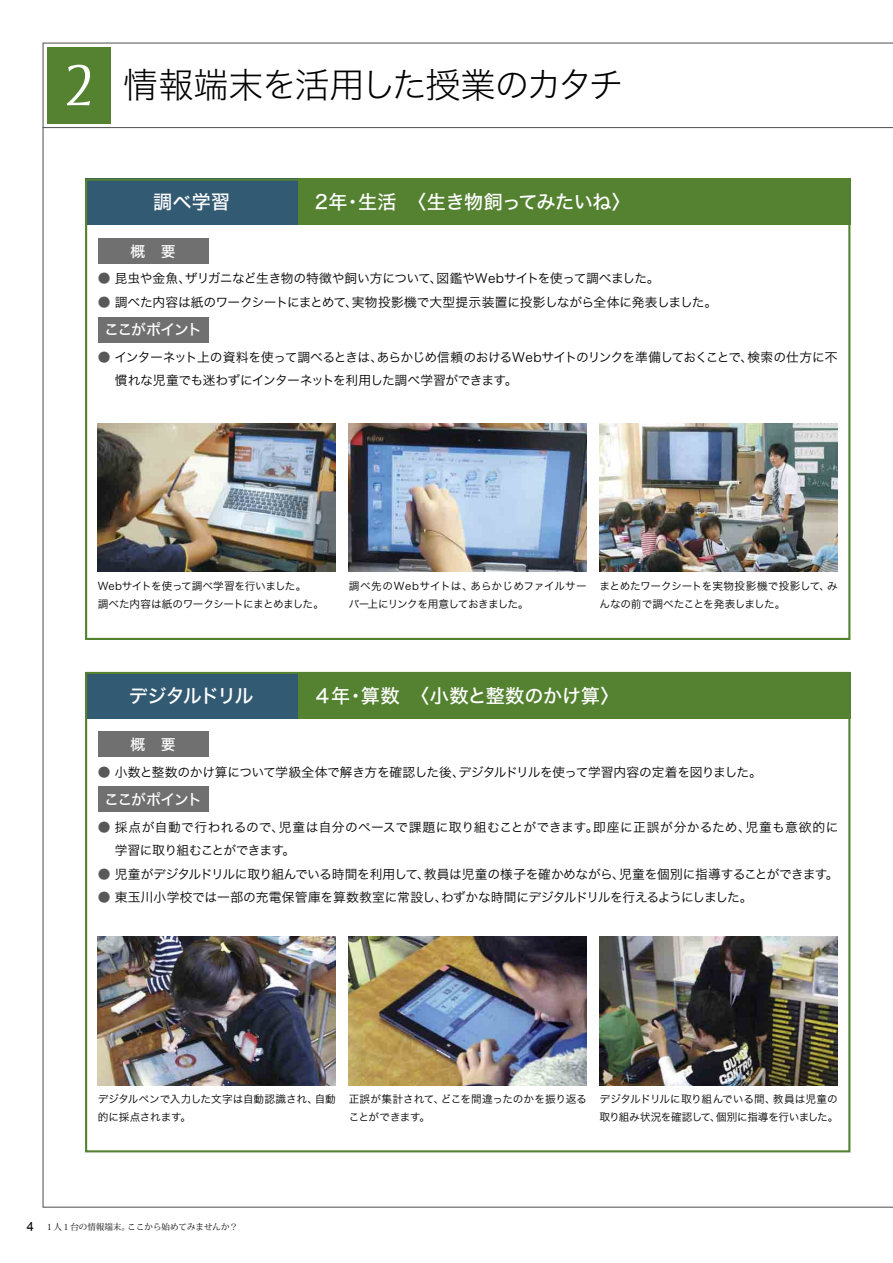
<style>
.page{position:relative;width:893px;height:1263px;background:#fff}
.page>*{position:absolute;margin:0;border:0;box-sizing:border-box;transform-origin:0 0}
.t1{font:35.1px "Hira Kaku Std N W2";letter-spacing:-.045em;color:#000}
.t2{font:19.2px "Hira Kaku Std N W5";letter-spacing:-.025em;color:#fff}
.t3{font:19.2px "Hira Kaku Std N W5";letter-spacing:-.085em;color:#fff}
.t4{font:14.85px "Hira Kaku Std N W5";letter-spacing:-.085em;color:#fff}
.t5{font:12.75px/23.4px "Hira Kaku Std N W3";letter-spacing:-.025em;color:#000}
.t6{font:12.75px/23.4px "Hira Kaku Std N W3";letter-spacing:.02em;color:#000}
.t7{font:10.65px/18px "Hira Kaku Std N W3";letter-spacing:-.02em;color:#000}
.t8{font:8.55px "Koz Min Pro";color:#000}
.s1{font-family:"Strayhorn";font-weight:300;font-size:59.55px;color:#fff}
.s2{color:#595858}
.s3{font-family:"Arial";font-size:12.75px}
</style>
<div class="page">
<img style="left:43px;top:43px;width:850px;height:1165px">
<hr style="left:43px;top:127px;width:850px;height:1px;background:#595858">
<h1 class="t1" style="left:65px;top:59px;width:560px"><span class="s1">2</span> 情報端末を活用した授業のカタチ</h1>
<h2 class="t2" style="left:153px;top:187px;width:78px">調べ学習</h2>
<h2 class="t2" style="left:315px;top:187px;width:318px">2年・生活　〈生き物飼ってみたいね〉</h2>
<p class="t4" style="left:130px;top:240px;width:47px">概　要</p>
<p class="t5" style="left:98px;top:267px;width:563px"><span class="s2">●</span> 昆虫や金魚、ザリガニなど生き物の特徴や飼い方について、図鑑やWebサイトを使って調べました。</p>
<p class="t5" style="left:98px;top:290px;width:621px"><span class="s2">●</span> 調べた内容は紙のワークシートにまとめて、実物投影機で大型提示装置に投影しながら全体に発表しました。</p>
<p class="t4" style="left:104px;top:318px;width:99px">ここがポイント</p>
<p class="t5" style="left:115px;top:345px;width:724px;text-indent:-17px"><span class="s2">●</span> インターネット上の資料を使って調べるときは、あらかじめ信頼のおけるWebサイトのリンクを準備しておくことで、検索の仕方に不慣れな児童でも迷わずにインターネットを利用した調べ学習ができます。</p>
<p class="t7" style="left:98px;top:577px;width:228px">Webサイトを使って調べ学習を行いました。<br>調べた内容は紙のワークシートにまとめました。</p>
<p class="t7" style="left:349px;top:577px;width:240px">調べ先のWebサイトは、あらかじめファイルサーバー上にリンクを用意しておきました。</p>
<p class="t7" style="left:600px;top:577px;width:240px">まとめたワークシートを実物投影機で投影して、みんなの前で調べたことを発表しました。</p>
<h2 class="t3" style="left:129px;top:681px;width:126px">デジタルドリル</h2>
<h2 class="t2" style="left:313px;top:681px;width:308px">４年・算数　〈小数と整数のかけ算〉</h2>
<p class="t4" style="left:130px;top:733px;width:47px">概　要</p>
<p class="t5" style="left:98px;top:760px;width:666px"><span class="s2">●</span> 小数と整数のかけ算について学級全体で解き方を確認した後、デジタルドリルを使って学習内容の定着を図りました。</p>
<p class="t4" style="left:104px;top:788px;width:99px">ここがポイント</p>
<p class="t6" style="left:115px;top:815px;width:725px;text-indent:-17px"><span class="s2">●</span> 採点が自動で行われるので、児童は自分のペースで課題に取り組むことができます。即座に正誤が分かるため、児童も意欲的に学習に取り組むことができます。</p>
<p class="t5" style="left:98px;top:862px;width:742px"><span class="s2">●</span> 児童がデジタルドリルに取り組んでいる時間を利用して、教員は児童の様子を確かめながら、児童を個別に指導することができます。</p>
<p class="t5" style="left:98px;top:885px;width:656px"><span class="s2">●</span> 東玉川小学校では一部の充電保管庫を算数教室に常設し、わずかな時間にデジタルドリルを行えるようにしました。</p>
<p class="t7" style="left:98px;top:1090px;width:240px">デジタルペンで入力した文字は自動認識され、自動的に採点されます。</p>
<p class="t7" style="left:349px;top:1090px;width:240px">正誤が集計されて、どこを間違ったのかを振り返ることができます。</p>
<p class="t7" style="left:599px;top:1090px;width:240px">デジタルドリルに取り組んでいる間、教員は児童の取り組み状況を確認して、個別に指導を行いました。</p>
<p class="t8" style="left:27px;top:1221px;width:213px"><span class="s3">4</span> 1 人 1 台の情報端末。ここから始めてみませんか？</p>
</div>
